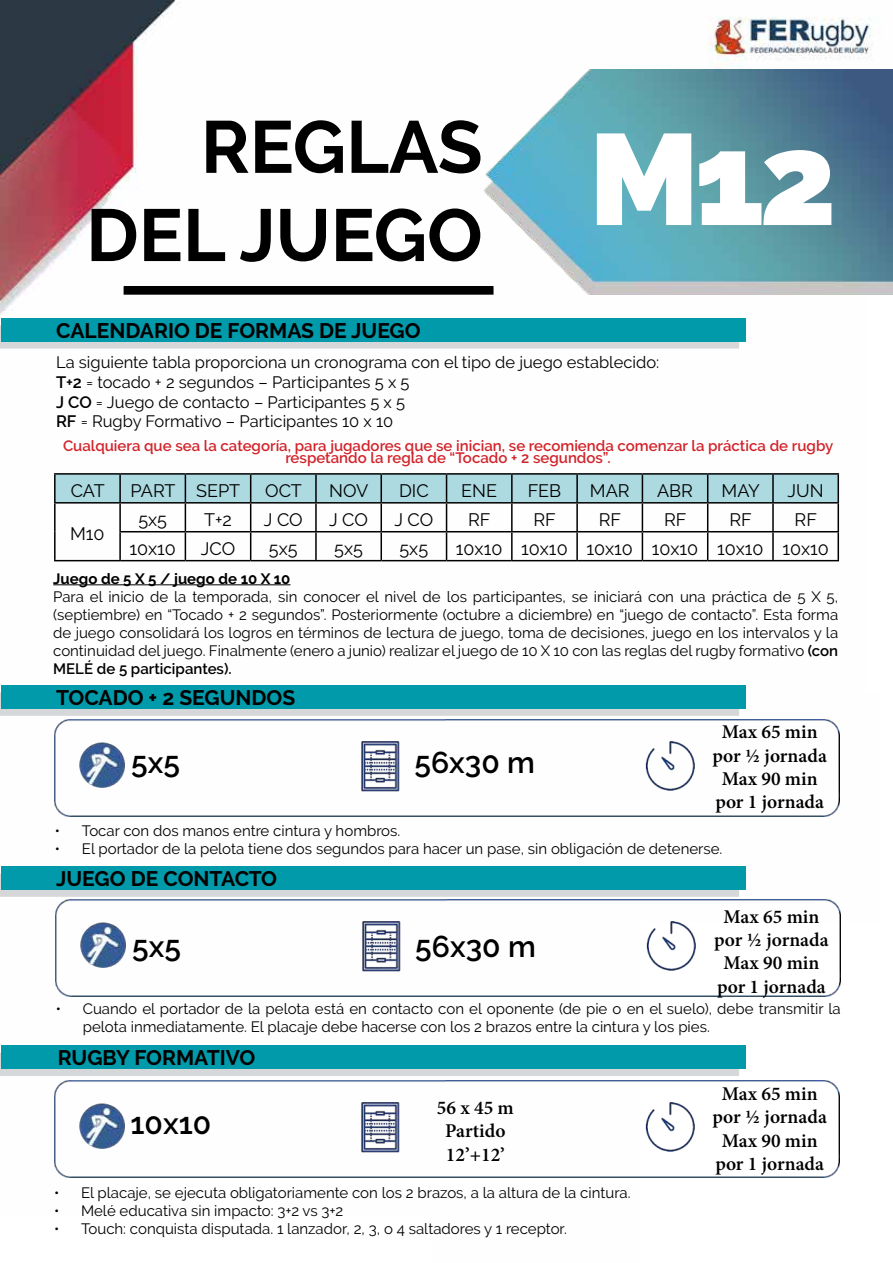
<style>
.page{position:relative;width:893px;height:1263px;background:#fff}
.page>*{position:absolute;margin:0;border:0;box-sizing:border-box;transform-origin:0 0}
.t1{font:900 129px "Raleway";color:#fff}
.t2{font:700 73.5px/88.2px "Raleway";color:#000;text-align:center}
.t3{font:600 30px "Raleway";color:#000}
.t4{font:700 21px "Raleway";color:#000}
.t5{font:600 19.5px/23.4px "Minion Pro";color:#000;text-align:center}
.t6{font:18px "Raleway";color:#000}
.t7{font:16.5px/19.8px "Raleway";color:#000}
.t8{font:15px/18px "Raleway";color:#000;text-align:justify}
.t9{font:600 15px/12px "Raleway";color:#d2232a;text-align:center}
.t10{font:700 15px "Raleway";color:#000}
.s1{font-weight:600}
</style>
<div class="page">
<img style="left:0;top:0;width:893px;height:1081px">
<div style="left:879px;top:317px;width:14px;height:623px;background:#fff"></div>
<div style="left:866px;top:70px;width:27px;height:623px;background:#fff"></div>
<div style="left:641px;top:923px;width:252px;height:340px;background:#fff"></div>
<svg style="left:0;top:325px;width:739px;height:23px;background:#b6ced1"></svg>
<div style="left:124px;top:287px;width:369px;height:7px;background:#000"></div>
<div style="left:124px;top:286px;width:370px;height:9px;border:2px solid #000"></div>
<div style="left:1px;top:318px;width:745px;height:23px;background:#009aab"></div>
<hr style="left:54px;top:473px;width:66px;height:2px;background:#000">
<hr style="left:54px;top:475px;width:2px;height:27px;background:#000">
<hr style="left:120px;top:473px;width:65px;height:2px;background:#000">
<hr style="left:185px;top:473px;width:66px;height:2px;background:#000">
<hr style="left:251px;top:473px;width:65px;height:2px;background:#000">
<hr style="left:316px;top:473px;width:65px;height:2px;background:#000">
<hr style="left:381px;top:473px;width:66px;height:2px;background:#000">
<hr style="left:447px;top:473px;width:65px;height:2px;background:#000">
<hr style="left:512px;top:473px;width:65px;height:2px;background:#000">
<hr style="left:577px;top:473px;width:65px;height:2px;background:#000">
<hr style="left:642px;top:473px;width:66px;height:2px;background:#000">
<hr style="left:708px;top:473px;width:65px;height:2px;background:#000">
<hr style="left:773px;top:473px;width:66px;height:2px;background:#000">
<hr style="left:837px;top:475px;width:2px;height:27px;background:#000">
<hr style="left:54px;top:502px;width:66px;height:2px;background:#000">
<hr style="left:54px;top:504px;width:2px;height:28px;background:#000">
<hr style="left:773px;top:502px;width:66px;height:2px;background:#000">
<hr style="left:837px;top:504px;width:2px;height:27px;background:#000">
<hr style="left:54px;top:532px;width:2px;height:28px;background:#000">
<svg style="left:55px;top:474px;width:783px;height:86px"></svg>
<hr style="left:773px;top:531px;width:66px;height:1px;background:#000">
<hr style="left:772px;top:532px;width:2px;height:28px;background:#000">
<hr style="left:837px;top:532px;width:2px;height:28px;background:#000">
<hr style="left:54px;top:560px;width:66px;height:1px;background:#000">
<hr style="left:120px;top:560px;width:65px;height:1px;background:#000">
<hr style="left:185px;top:560px;width:66px;height:1px;background:#000">
<hr style="left:251px;top:560px;width:65px;height:1px;background:#000">
<hr style="left:316px;top:560px;width:65px;height:1px;background:#000">
<hr style="left:381px;top:560px;width:66px;height:1px;background:#000">
<hr style="left:447px;top:560px;width:65px;height:1px;background:#000">
<hr style="left:512px;top:560px;width:65px;height:1px;background:#000">
<hr style="left:577px;top:560px;width:65px;height:1px;background:#000">
<hr style="left:642px;top:560px;width:66px;height:1px;background:#000">
<hr style="left:708px;top:560px;width:65px;height:1px;background:#000">
<hr style="left:773px;top:560px;width:66px;height:1px;background:#000">
<hr style="left:53px;top:584px;width:238px;height:1px;background:#000">
<img style="left:55px;top:719px;width:785px;height:97px">
<img style="left:467px;top:70px;width:426px;height:225px">
<svg style="left:0;top:693px;width:739px;height:23px;background:#bbd0d3"></svg>
<div style="left:1px;top:685px;width:745px;height:23px;background:#009aab"></div>
<img style="left:56px;top:899px;width:785px;height:97px">
<svg style="left:0;top:873px;width:739px;height:24px;background:#bbd0d3"></svg>
<div style="left:1px;top:866px;width:745px;height:23px;background:#009aab"></div>
<img style="left:54px;top:1081px;width:785px;height:97px">
<div style="left:0;top:1053px;width:739px;height:23px;background:#d5d7d8"></div>
<div style="left:1px;top:1045px;width:745px;height:24px;background:#009aab"></div>
<h2 class="t2" style="left:86px;top:103px;width:398px">REGLAS<br>DEL JUEGO</h2>
<h3 class="t4" style="left:56px;top:318px;width:15px">CALEN</h3>
<h3 class="t4" style="left:125px;top:318px;width:297px">DARIO DE FORMAS DE JUEGO</h3>
<h1 class="t1" style="left:589px;top:105px;width:249px">M12</h1>
<p class="t7" style="left:56px;top:352px;width:605px">La siguiente tabla proporciona un cronograma con el tipo de juego establecido:<br><span class="s1">T+2</span> = tocado + 2 segundos – Participantes 5 x 5<br><span class="s1">J CO</span> = Juego de contacto – Participantes 5 x 5<br><span class="s1">RF</span> = Rugby Formativo – Participantes 10 x 10</p>
<p class="t9" style="left:63px;top:440px;width:772px">Cualquiera que sea la categoría, para jugadores que se inician, se recomienda comenzar la práctica de rugby respetando la regla de “Tocado + 2 segundos”.</p>
<p class="t6" style="left:71px;top:480px;width:36px">CAT</p>
<p class="t6" style="left:130px;top:480px;width:111px">PART SEPT</p>
<p class="t6" style="left:265px;top:480px;width:38px">OCT</p>
<p class="t6" style="left:329px;top:480px;width:41px">NOV</p>
<p class="t6" style="left:399px;top:480px;width:31px">DIC</p>
<p class="t6" style="left:461px;top:480px;width:37px">ENE</p>
<p class="t6" style="left:528px;top:480px;width:35px">FEB</p>
<p class="t6" style="left:590px;top:480px;width:41px">MAR</p>
<p class="t6" style="left:657px;top:480px;width:37px">ABR</p>
<p class="t6" style="left:721px;top:480px;width:40px">MAY</p>
<p class="t6" style="left:787px;top:480px;width:38px">JUN</p>
<p class="t6" style="left:70px;top:523px;width:36px">M10</p>
<p class="t6" style="left:138px;top:509px;width:30px">5x5</p>
<p class="t6" style="left:204px;top:509px;width:29px">T+2</p>
<p class="t6" style="left:264px;top:509px;width:40px">J CO</p>
<p class="t6" style="left:329px;top:509px;width:40px">J CO</p>
<p class="t6" style="left:394px;top:509px;width:40px">J CO</p>
<p class="t6" style="left:468px;top:509px;width:24px">RF</p>
<p class="t6" style="left:533px;top:509px;width:24px">RF</p>
<p class="t6" style="left:599px;top:509px;width:24px">RF</p>
<p class="t6" style="left:664px;top:509px;width:24px">RF</p>
<p class="t6" style="left:729px;top:509px;width:24px">RF</p>
<p class="t6" style="left:795px;top:509px;width:24px">RF</p>
<p class="t6" style="left:129px;top:538px;width:48px">10x10</p>
<p class="t6" style="left:201px;top:538px;width:36px">JCO</p>
<p class="t6" style="left:269px;top:538px;width:30px">5x5</p>
<p class="t6" style="left:334px;top:538px;width:30px">5x5</p>
<p class="t6" style="left:399px;top:538px;width:30px">5x5</p>
<p class="t6" style="left:456px;top:538px;width:374px">10x10 10x10 10x10 10x10 10x10 10x10</p>
<p class="t10" style="left:53px;top:570px;width:239px">Juego de 5 X 5 / juego de 10 X 10</p>
<p class="t8" style="left:53px;top:587px;width:786px">Para el inicio de la temporada, sin conocer el nivel de los participantes, se iniciará con una práctica de 5 X 5, (septiembre) en “Tocado + 2 segundos”. Posteriormente (octubre a diciembre) en “juego de contacto”. Esta forma de juego consolidará los logros en términos de lectura de juego, toma de decisiones, juego en los intervalos y la continuidad del juego. Finalmente (enero a junio) realizar el juego de 10 X 10 con las reglas del rugby formativo <span class="s1">(con MELÉ de 5 participantes).</span></p>
<h3 class="t4" style="left:56px;top:685px;width:240px">TOCADO + 2 SEGUNDOS</h3>
<h3 class="t3" style="left:131px;top:745px;width:50px">5x5</h3>
<h3 class="t3" style="left:414px;top:745px;width:122px">56x30 m</h3>
<h3 class="t5" style="left:713px;top:720px;width:116px">Max 65 min por ½ jornada<br>Max 90 min por 1 jornada</h3>
<p class="t8" style="left:55px;top:822px;width:347px">• Tocar con dos manos entre cintura y hombros.</p>
<p class="t8" style="left:55px;top:840px;width:669px">• El portador de la pelota tiene dos segundos para hacer un pase, sin obligación de detenerse.</p>
<h3 class="t4" style="left:56px;top:867px;width:152px">JUEGO DE CONTACT</h3>
<h3 class="t4" style="left:261px;top:867px;width:17px">O</h3>
<h3 class="t5" style="left:714px;top:905px;width:116px">Max 65 min por ½ jornada<br>Max 90 min por 1 jornada</h3>
<p class="t8" style="left:83px;top:1000px;width:759px;text-indent:-27px">• Cuando el portador de la pelota está en contacto con el oponente (de pie o en el suelo), debe transmitir la pelota inmediatamente. El placaje debe hacerse con los 2 brazos entre la cintura y los pies.</p>
<h3 class="t3" style="left:415px;top:929px;width:122px">56x30 m</h3>
<h3 class="t3" style="left:132px;top:929px;width:50px">5x5</h3>
<h3 class="t4" style="left:58px;top:1046px;width:149px">RUGBY FORMATIV</h3>
<h3 class="t4" style="left:239px;top:1046px;width:17px">O</h3>
<h3 class="t3" style="left:130px;top:1106px;width:82px">10x10</h3>
<h3 class="t5" style="left:437px;top:1096px;width:78px">56 x 45 m<br>Partido<br>12’+12’</h3>
<p class="t8" style="left:54px;top:1183px;width:578px">• El placaje, se ejecuta obligatoriamente con los 2 brazos, a la altura de la cintura.</p>
<p class="t8" style="left:54px;top:1201px;width:291px">• Melé educativa sin impacto: 3+2 vs 3+2</p>
<p class="t8" style="left:54px;top:1219px;width:514px">• Touch: conquista disputada. 1 lanzador, 2, 3, o 4 saltadores y 1 receptor.</p>
<h3 class="t5" style="left:713px;top:1082px;width:116px">Max 65 min por ½ jornada<br>Max 90 min por 1 jornada</h3>
</div>
